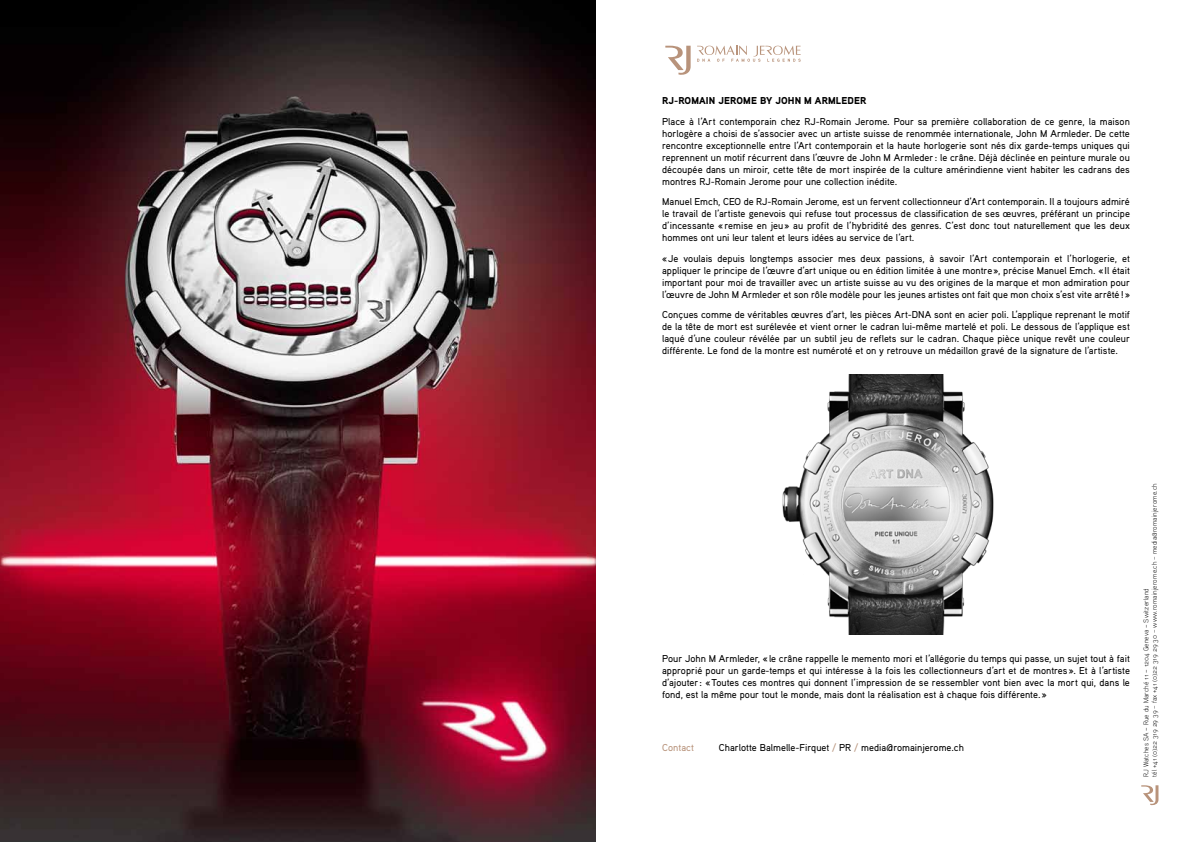
<style>
.page{position:relative;width:1191px;height:842px;background:#fff}
.page>*{position:absolute;margin:0;border:0;box-sizing:border-box;transform-origin:0 0}
.t1{font:500 10px/12px "Aaux Pro";color:#000;text-align:justify}
.t2{font:900 10px "Aaux Pro";letter-spacing:.01em;color:#000}
.t3{font:500 10px "Aaux Pro";color:#b8937b}
.t4{font:7px/8.4px "Aaux Pro Light OSF";letter-spacing:.01em;color:#000}
.s1{color:#b8937b}
</style>
<div class="page">
<img style="left:0;top:0;width:595px;height:842px">
<img style="left:782px;top:374px;width:212px;height:261px">
<svg style="left:1141px;top:785px;width:17px;height:21px"></svg>
<svg style="left:665px;top:46px;width:25px;height:29px"></svg>
<svg style="left:697px;top:46px;width:103px;height:16px"></svg>
<p class="t2" style="left:662px;top:94px;width:206px">RJ-ROMAIN JEROME BY JOHN M ARMLEDER</p>
<p class="t1" style="left:662px;top:115px;width:469px">Place à l’Art contemporain chez RJ-Romain Jerome. Pour sa première collaboration de ce genre, la maison horlogère a choisi de s’associer avec un artiste suisse de renommée internationale, John M Armleder. De cette rencontre exceptionnelle entre l’Art contemporain et la haute horlogerie sont nés dix garde-temps uniques qui reprennent un motif récurrent dans l’œuvre de John M Armleder: le crâne. Déjà déclinée en peinture murale ou découpée dans un miroir, cette tête de mort inspirée de la culture amérindienne vient habiter les cadrans des montres RJ-Romain Jerome pour une collection inédite.</p>
<p class="t1" style="left:662px;top:195px;width:469px">Manuel Emch, CEO de RJ-Romain Jerome, est un fervent collectionneur d’Art contemporain. Il a toujours admiré le travail de l’artiste genevois qui refuse tout processus de classification de ses œuvres, préférant un principe d’incessante « remise en jeu» au profit de l’hybridité des genres. C’est donc tout naturellement que les deux hommes ont uni leur talent et leurs idées au service de l’art.</p>
<p class="t1" style="left:662px;top:252px;width:469px">«Je voulais depuis longtemps associer mes deux passions, à savoir l’Art contemporain et l’horlogerie, et appliquer le principe de l’œuvre d’art unique ou en édition limitée à une montre », précise Manuel Emch. « Il était important pour moi de travailler avec un artiste suisse au vu des origines de la marque et mon admiration pour l’œuvre de John M Armleder et son rôle modèle pour les jeunes artistes ont fait que mon choix s’est vite arrêté ! »</p>
<p class="t1" style="left:662px;top:308px;width:469px">Conçues comme de véritables œuvres d’art, les pièces Art-DNA sont en acier poli. L’applique reprenant le motif de la tête de mort est surélevée et vient orner le cadran lui-même martelé et poli. Le dessous de l’applique est laqué d’une couleur révélée par un subtil jeu de reflets sur le cadran. Chaque pièce unique revêt une couleur différente. Le fond de la montre est numéroté et on y retrouve un médaillon gravé de la signature de l’artiste.</p>
<p class="t1" style="left:662px;top:652px;width:469px">Pour John M Armleder, « le crâne rappelle le memento mori et l’allégorie du temps qui passe, un sujet tout à fait approprié pour un garde-temps et qui intéresse à la fois les collectionneurs d’art et de montres ». Et à l’artiste d’ajouter: «Toutes ces montres qui donnent l’impression de se ressembler vont bien avec la mort qui, dans le fond, est la même pour tout le monde, mais dont la réalisation est à chaque fois différente. »</p>
<p class="t3" style="left:662px;top:741px;width:34px">Contact</p>
<p class="t1" style="left:719px;top:741px;width:247px">Charlotte Balmelle-Firquet <span class="s1">/</span> PR <span class="s1">/</span> media@romainjerome.ch</p>
<p class="t4" style="left:1141px;top:777px;width:295px;rotate:-90deg">RJ Watches SA – Rue du Marché 11 – 1204 Geneva – Switzerland<br>tél +41 0( )22 319 29 39 – fax +41 0( )22 319 29 30 – www.romainjerome.ch – media@romainjerome.ch</p>
</div>
